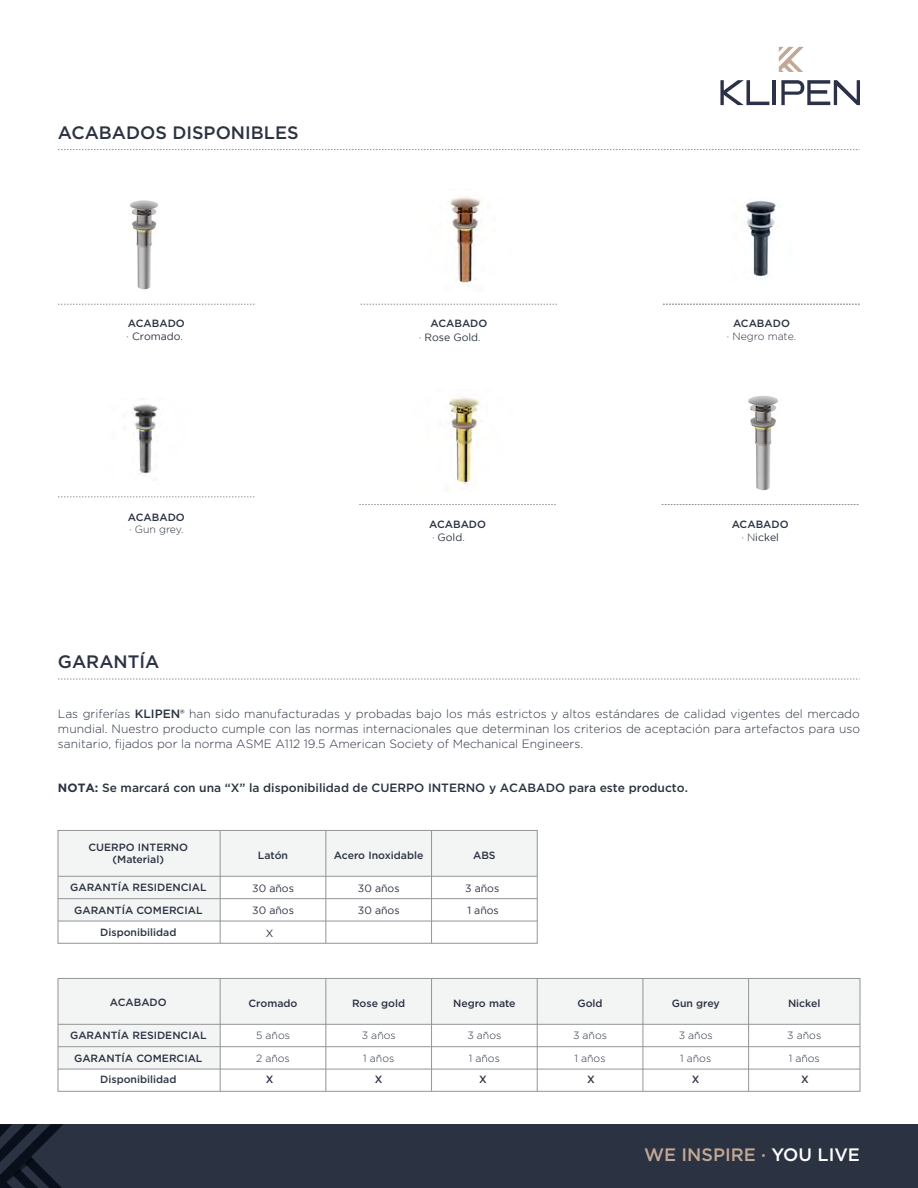
<style>
.page{position:relative;width:918px;height:1188px;background:#fff}
.page>*{position:absolute;margin:0;border:0;box-sizing:border-box;transform-origin:0 0}
.t1{font:500 18px "Gotham";color:#2b3241}
.t2{font:500 18px "Gotham";color:#c2a795}
.t3{font:300 12px/15px "Gotham";color:#2b3241;text-align:justify}
.t4{font:500 12px "Gotham";color:#2b3241}
.t5{font:500 10.5px/12.9px "Gotham";color:#2b3241;text-align:center}
.t6{font:300 10.5px/22.2px "Gotham";color:#2b3241}
.t7{font:10.5px/22.2px "Gotham";color:#2b3241}
.s1{font-weight:300}
.s2{font-weight:400}
.s3{font-weight:500}
.s4{font-weight:700}
.s5{color:#fff}
</style>
<div class="page">
<div style="left:0;top:1124px;width:918px;height:64px;background:#2b3241"></div>
<svg style="left:0;top:1124px;width:63px;height:64px"></svg>
<svg style="left:720px;top:80px;width:49px;height:25px"></svg>
<hr style="left:772px;top:80px;width:4px;height:25px;background:#2b3248">
<svg style="left:781px;top:80px;width:79px;height:25px"></svg>
<svg style="left:779px;top:47px;width:25px;height:25px"></svg>
<svg style="left:58px;top:149px;width:802px;height:1px"></svg>
<img style="left:132px;top:398px;width:27px;height:76px">
<img style="left:744px;top:200px;width:32px;height:77px">
<img style="left:449px;top:196px;width:32px;height:90px">
<img style="left:130px;top:200px;width:28px;height:90px">
<svg style="left:58px;top:304px;width:197px;height:1px"></svg>
<svg style="left:361px;top:304px;width:196px;height:1px"></svg>
<svg style="left:58px;top:496px;width:197px;height:1px"></svg>
<svg style="left:663px;top:304px;width:197px;height:1px"></svg>
<div style="left:220px;top:978px;width:640px;height:46px;background:#f3f4f4"></div>
<div style="left:58px;top:978px;width:162px;height:91px;background:#f3f4f4"></div>
<div style="left:58px;top:978px;width:802px;height:114px;border:1px solid #939598"></div>
<hr style="left:220px;top:978px;width:1px;height:113px;background:#939598">
<hr style="left:326px;top:978px;width:1px;height:113px;background:#939598">
<hr style="left:431px;top:978px;width:1px;height:113px;background:#939598">
<hr style="left:537px;top:978px;width:1px;height:113px;background:#939598">
<hr style="left:643px;top:978px;width:1px;height:113px;background:#939598">
<hr style="left:748px;top:978px;width:1px;height:113px;background:#939598">
<hr style="left:58px;top:1024px;width:802px;height:1px;background:#939598">
<hr style="left:58px;top:1046px;width:802px;height:1px;background:#939598">
<hr style="left:58px;top:1069px;width:802px;height:1px;background:#939598">
<img style="left:748px;top:396px;width:30px;height:95px">
<img style="left:448px;top:397px;width:34px;height:88px">
<svg style="left:359px;top:504px;width:197px;height:1px"></svg>
<svg style="left:662px;top:504px;width:197px;height:1px"></svg>
<svg style="left:58px;top:679px;width:802px;height:1px"></svg>
<div style="left:220px;top:830px;width:317px;height:46px;background:#f3f4f4"></div>
<div style="left:58px;top:830px;width:162px;height:91px;background:#f3f4f4"></div>
<div style="left:58px;top:830px;width:479px;height:113px;border:1px solid #939598"></div>
<hr style="left:220px;top:830px;width:1px;height:113px;background:#939598">
<hr style="left:431px;top:830px;width:1px;height:113px;background:#939598">
<hr style="left:58px;top:876px;width:479px;height:1px;background:#939598">
<hr style="left:58px;top:898px;width:479px;height:1px;background:#939598">
<hr style="left:58px;top:921px;width:479px;height:1px;background:#939598">
<hr style="left:326px;top:830px;width:1px;height:113px;background:#939598">
<h1 class="t1" style="left:58px;top:121px;width:242px">ACABADOS DISPONIBLES</h1>
<p class="t5" style="left:126px;top:317px;width:60px;text-align:left">ACABADO <span class="s1">·</span> <span class="s2">Cromado</span><span class="s1">.</span></p>
<p class="t7" style="left:419px;top:317px;width:70px;line-height:13px;text-indent:12px"><span class="s3">ACABADO </span><span class="s1">·</span> Rose Gold<span class="s1">.</span></p>
<p class="t5" style="left:733px;top:317px;width:58px">ACABADO</p>
<p class="t6" style="left:727px;top:325px;width:71px">· Negro mate.</p>
<p class="t5" style="left:128px;top:510px;width:58px">ACABADO</p>
<p class="t6" style="left:129px;top:518px;width:56px">· Gun grey.</p>
<h1 class="t1" style="left:58px;top:650px;width:103px">GARANTÍA</h1>
<p class="t5" style="left:429px;top:517px;width:58px;text-align:left">ACABADO <span class="s1">·</span> <span class="s2">Gold</span><span class="s1">.</span></p>
<p class="t5" style="left:732px;top:517px;width:58px">ACABADO <span class="s1">· N</span><span class="s2">ickel</span></p>
<p class="t3" style="left:58px;top:706px;width:804px">Las griferías <span class="s3">KLIPEN®</span> han sido manufacturadas y probadas bajo los más estrictos y altos estándares de calidad vigentes del mercado mundial. Nuestro producto cumple con las normas internacionales que determinan los criterios de aceptación para artefactos para uso sanitario, fijados por la norma ASME A112 19.5 American Society of Mechanical Engineers.</p>
<p class="t4" style="left:58px;top:780px;width:632px"><span class="s4">NOTA:</span> Se marcará con una “X” la disponibilidad de CUERPO INTERNO y ACABADO para este producto.</p>
<p class="t5" style="left:89px;top:841px;width:101px">CUERPO INTERNO (Material)</p>
<p class="t5" style="left:70px;top:876px;width:138px;line-height:22.4px">GARANTÍA RESIDENCIAL<br>GARANTÍA COMERCIAL<br>Disponibilidad</p>
<p class="t5" style="left:110px;top:996px;width:58px">ACABADO</p>
<p class="t5" style="left:70px;top:1025px;width:138px;line-height:22px">GARANTÍA RESIDENCIAL<br>GARANTÍA COMERCIAL<br>Disponibilidad</p>
<p class="t5" style="left:258px;top:848px;width:32px">Latón</p>
<p class="t7" style="left:252px;top:877px;width:43px">30 años<br>30 años</p>
<p class="t7" style="left:266px;top:922px;width:9px">X</p>
<p class="t5" style="left:249px;top:996px;width:50px">Cromado</p>
<p class="t6" style="left:256px;top:1024px;width:35px">5 años<br>2 años</p>
<p class="t5" style="left:334px;top:848px;width:91px">Acero Inoxidable</p>
<p class="t7" style="left:358px;top:877px;width:43px">30 años<br>30 años</p>
<p class="t5" style="left:473px;top:848px;width:24px">ABS</p>
<p class="t7" style="left:465px;top:877px;width:36px">3 años<br>1 años</p>
<p class="t5" style="left:352px;top:996px;width:55px">Rose gold</p>
<p class="t6" style="left:362px;top:1024px;width:35px">3 años<br>1 años</p>
<p class="t5" style="left:453px;top:996px;width:64px">Negro mate</p>
<p class="t6" style="left:467px;top:1024px;width:35px">3 años<br>1 años</p>
<p class="t5" style="left:577px;top:996px;width:27px">Gold</p>
<p class="t6" style="left:573px;top:1024px;width:35px">3 años<br>1 años</p>
<p class="t5" style="left:672px;top:996px;width:49px">Gun grey</p>
<p class="t6" style="left:679px;top:1024px;width:35px">3 años<br>1 años</p>
<p class="t5" style="left:788px;top:996px;width:34px">Nickel</p>
<p class="t6" style="left:787px;top:1024px;width:35px">3 años<br>1 años</p>
<p class="t5" style="left:266px;top:1073px;width:9px">X</p>
<p class="t5" style="left:375px;top:1073px;width:9px">X</p>
<p class="t5" style="left:479px;top:1073px;width:9px">X</p>
<p class="t5" style="left:692px;top:1073px;width:9px">X</p>
<p class="t5" style="left:587px;top:1073px;width:9px">X</p>
<p class="t5" style="left:801px;top:1073px;width:9px">X</p>
<h1 class="t2" style="left:644px;top:1143px;width:217px">WE INSPIRE · <span class="s5">YOU LIVE</span></h1>
</div>
